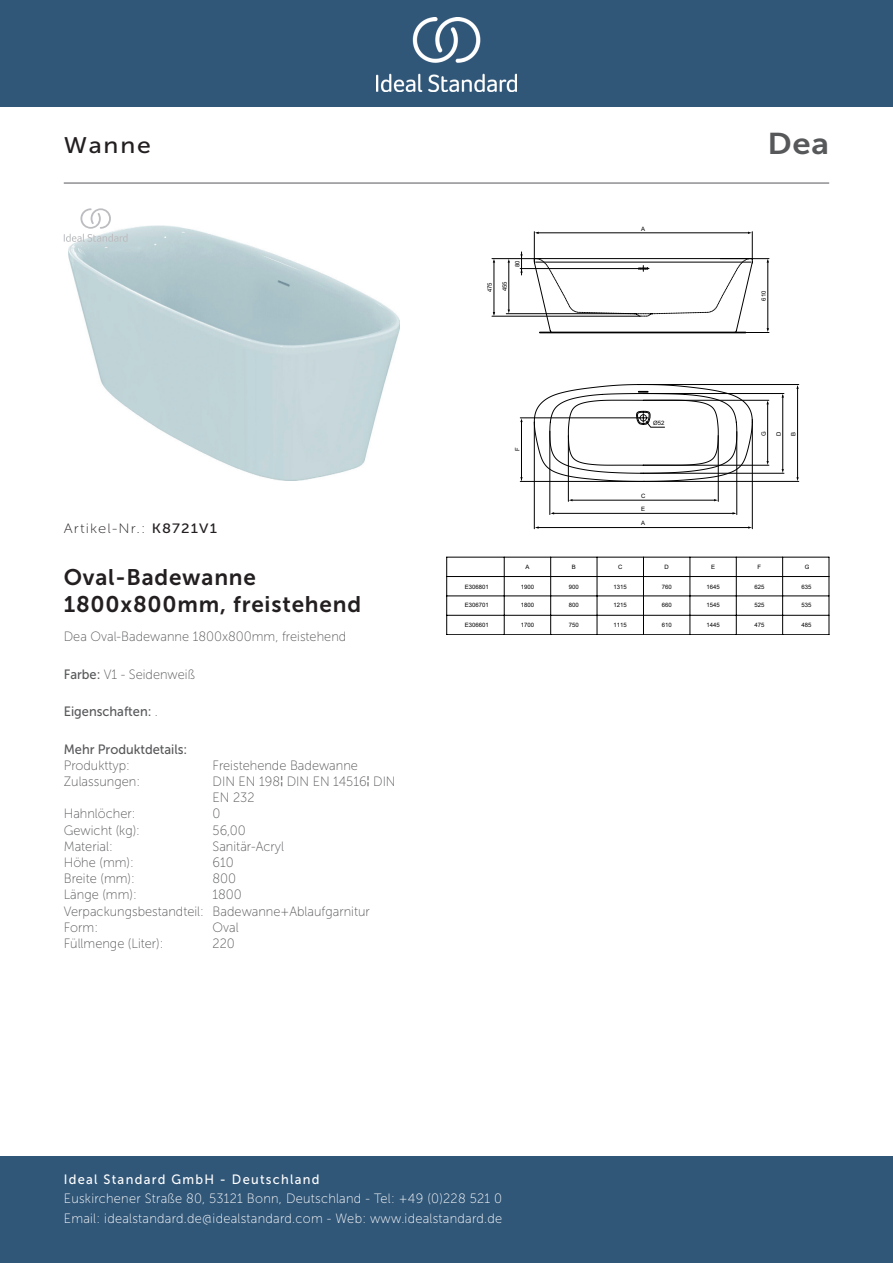
<style>
.page{position:relative;width:893px;height:1263px;background:#fff}
.page>*{position:absolute;margin:0;border:0;box-sizing:border-box;transform-origin:0 0}
._001_Produkttyp{font:30px "Museo Sans 700";color:#57585a;scale:1.1 1}
.t1{font:22.5px/27px "Museo Sans 700";letter-spacing:.035em;color:#231f20}
.t2{font:22.5px "Museo Sans 500";letter-spacing:.075em;color:#231f20;scale:1.1 1}
.t3{font:13.5px/19.5px "Museo Sans 100";letter-spacing:.02em;color:#fff;scale:.95 1}
.Packaging_Elements{font:13.5px "Museo Sans 100";color:#57585a;scale:.95 1}
.Accreditations{font:13.5px/16.2px "Museo Sans 100";color:#57585a;scale:.95 1}
.Marketing_Descriptio{font:13.5px "Museo Sans 100";color:#57585a;scale:.95 1}
.Features{font:13.5px "Museo Sans 500";color:#57585a;scale:.95 1}
.Type{font:13.5px "Museo Sans 100";color:#57585a;scale:.95 1}
.t4{font:13.5px "Museo Sans 500";letter-spacing:.1em;color:#fff;scale:.95 1}
.Material{font:13.5px "Museo Sans 100";color:#57585a;scale:.95 1}
.Capacity{font:13.5px "Museo Sans 100";color:#57585a;scale:.95 1}
.t5{font:13.5px "Museo Sans 100";letter-spacing:.075em;color:#231f20;scale:1.1 1}
.Colour{font:13.5px "Museo Sans 100";color:#57585a;scale:.95 1}
.Net_Weight__kg{font:13.5px "Museo Sans 100";color:#57585a;scale:.95 1}
.Width__mm{font:13.5px "Museo Sans 100";color:#57585a;scale:.95 1}
.Length__mm{font:13.5px "Museo Sans 100";color:#57585a;scale:.95 1}
.Tap_Holes{font:13.5px "Museo Sans 100";color:#57585a;scale:.95 1}
.Height__mm{font:13.5px "Museo Sans 100";color:#57585a;scale:.95 1}
.Shape{font:13.5px "Museo Sans 100";color:#57585a;scale:.95 1}
.t6{font:6px "Arial";color:#000}
.s1{font-family:"Museo Sans 500"}
.s2{font-family:"Museo Sans 100"}
</style>
<div class="page">
<div style="left:0;top:1157px;width:893px;height:106px;background:#305678"></div>
<div style="left:0;top:0;width:893px;height:107px;background:#305678"></div>
<img style="left:376px;top:18px;width:141px;height:73px">
<hr style="left:64px;top:183px;width:765px;height:1px;background:#57585a">
<img style="left:68px;top:225px;width:331px;height:255px">
<hr style="left:447px;top:557px;width:382px;height:1px;background:#000">
<hr style="left:447px;top:615px;width:382px;height:1px;background:#000">
<hr style="left:447px;top:596px;width:382px;height:1px;background:#000">
<hr style="left:447px;top:576px;width:382px;height:1px;background:#000">
<hr style="left:447px;top:634px;width:382px;height:1px;background:#000">
<hr style="left:690px;top:557px;width:1px;height:78px;background:#000">
<hr style="left:597px;top:557px;width:1px;height:78px;background:#000">
<hr style="left:550px;top:557px;width:1px;height:78px;background:#000">
<hr style="left:504px;top:557px;width:1px;height:78px;background:#000">
<hr style="left:446px;top:557px;width:1px;height:78px;background:#000">
<hr style="left:643px;top:557px;width:1px;height:78px;background:#000">
<hr style="left:736px;top:557px;width:1px;height:78px;background:#000">
<hr style="left:782px;top:557px;width:1px;height:78px;background:#000">
<hr style="left:829px;top:557px;width:1px;height:78px;background:#000">
<hr style="left:552px;top:513px;width:183px;height:1px;background:#000">
<hr style="left:520px;top:481px;width:125px;height:1px;background:#000">
<hr style="left:643px;top:481px;width:156px;height:1px;background:#000">
<hr style="left:520px;top:418px;width:120px;height:1px;background:#000">
<hr style="left:521px;top:421px;width:1px;height:59px;background:#000">
<hr style="left:550px;top:431px;width:1px;height:84px;background:#000">
<hr style="left:736px;top:432px;width:1px;height:83px;background:#000">
<hr style="left:537px;top:527px;width:212px;height:1px;background:#000">
<hr style="left:534px;top:422px;width:1px;height:107px;background:#000">
<hr style="left:752px;top:419px;width:1px;height:110px;background:#000">
<hr style="left:797px;top:387px;width:1px;height:92px;background:#000">
<hr style="left:640px;top:473px;width:144px;height:1px;background:#000">
<hr style="left:643px;top:393px;width:141px;height:1px;background:#000">
<hr style="left:782px;top:396px;width:1px;height:74px;background:#000">
<hr style="left:643px;top:465px;width:126px;height:1px;background:#000">
<hr style="left:644px;top:400px;width:125px;height:1px;background:#000">
<hr style="left:767px;top:402px;width:1px;height:60px;background:#000">
<hr style="left:643px;top:384px;width:156px;height:1px;background:#000">
<svg style="left:533px;top:384px;width:220px;height:98px"></svg>
<hr style="left:492px;top:258px;width:49px;height:1px;background:#000">
<hr style="left:767px;top:261px;width:1px;height:69px;background:#000">
<hr style="left:720px;top:258px;width:49px;height:1px;background:#000">
<hr style="left:572px;top:500px;width:143px;height:1px;background:#000">
<hr style="left:718px;top:435px;width:1px;height:66px;background:#000">
<hr style="left:568px;top:435px;width:1px;height:66px;background:#000">
<svg style="left:533px;top:232px;width:220px;height:101px"></svg>
<hr style="left:508px;top:261px;width:1px;height:49px;background:#000">
<hr style="left:494px;top:261px;width:1px;height:53px;background:#000">
<hr style="left:492px;top:316px;width:148px;height:1px;background:#000">
<hr style="left:506px;top:313px;width:128px;height:1px;background:#000">
<hr style="left:718px;top:332px;width:51px;height:1px;background:#000">
<svg style="left:520px;top:252px;width:3px;height:23px"></svg>
<hr style="left:520px;top:268px;width:129px;height:1px;background:#000">
<svg style="left:64px;top:208px;width:64px;height:34px"></svg>
<p class="t2" style="left:64px;top:133px;width:81px">Wanne</p>
<p class="_001_Produkttyp" style="left:768px;top:127px;width:58px">Dea</p>
<p class="t5" style="left:64px;top:521px;width:141px">Artikel-Nr.: <span class="s1">K8721V1</span></p>
<p class="t1" style="left:64px;top:564px;width:299px">Oval-Badewanne<br>1800x800mm, freistehend</p>
<p class="Marketing_Descriptio" style="left:64px;top:629px;width:299px">Dea Oval-Badewanne 1800x800mm, freistehend</p>
<p class="Colour" style="left:64px;top:667px;width:140px"><span class="s1">Farbe:</span> V1 - Seidenweiß</p>
<p class="Features" style="left:64px;top:704px;width:101px">Eigenschaften: <span class="s2">.</span></p>
<p class="Features" style="left:64px;top:741px;width:132px">Mehr Produktdetails:</p>
<p class="Type" style="left:64px;top:758px;width:71px">Produkttyp:</p>
<p class="Type" style="left:213px;top:758px;width:155px">Freistehende Badewanne</p>
<p class="Accreditations" style="left:64px;top:773px;width:82px">Zulassungen:</p>
<p class="Accreditations" style="left:213px;top:773px;width:194px">DIN EN 198¦DIN EN 14516¦DIN<br>EN 232</p>
<p class="Tap_Holes" style="left:64px;top:806px;width:77px">Hahnlöcher:</p>
<p class="Tap_Holes" style="left:213px;top:806px;width:10px">0</p>
<p class="Net_Weight__kg" style="left:64px;top:823px;width:82px">Gewicht (kg):</p>
<p class="Net_Weight__kg" style="left:213px;top:823px;width:36px">56,00</p>
<p class="Material" style="left:64px;top:839px;width:53px">Material:</p>
<p class="Material" style="left:213px;top:839px;width:77px">Sanitär-Acryl</p>
<p class="Height__mm" style="left:64px;top:855px;width:75px">Höhe (mm):</p>
<p class="Height__mm" style="left:213px;top:855px;width:24px">610</p>
<p class="Width__mm" style="left:64px;top:871px;width:76px">Breite (mm):</p>
<p class="Width__mm" style="left:213px;top:871px;width:26px">800</p>
<p class="Length__mm" style="left:64px;top:887px;width:78px">Länge (mm):</p>
<p class="Length__mm" style="left:213px;top:887px;width:32px">1800</p>
<p class="Packaging_Elements" style="left:64px;top:904px;width:324px">Verpackungsbestandteil: Badewanne+Ablaufgarnitur</p>
<p class="Shape" style="left:64px;top:920px;width:38px">Form:</p>
<p class="Shape" style="left:213px;top:920px;width:29px">Oval</p>
<p class="Capacity" style="left:64px;top:936px;width:107px">Füllmenge (Liter):</p>
<p class="Capacity" style="left:213px;top:936px;width:25px">220</p>
<p class="t6" style="left:486px;top:292px;width:11px;rotate:-90deg">475</p>
<p class="t6" style="left:501px;top:291px;width:11px;rotate:-90deg">455</p>
<p class="t6" style="left:513px;top:267px;width:8px;rotate:-90deg">80</p>
<p class="t6" style="left:513px;top:451px;width:5px;rotate:-90deg">F</p>
<p class="t6" style="left:641px;top:224px;width:5px">A</p>
<p class="t6" style="left:653px;top:419px;width:13px">Ø52</p>
<p class="t6" style="left:641px;top:492px;width:6px">C</p>
<p class="t6" style="left:641px;top:505px;width:5px">E</p>
<p class="t6" style="left:641px;top:519px;width:5px">A</p>
<p class="t6" style="left:760px;top:301px;width:11px;rotate:-90deg">610</p>
<p class="t6" style="left:760px;top:435px;width:6px;rotate:-90deg">G</p>
<p class="t6" style="left:775px;top:435px;width:6px;rotate:-90deg">D</p>
<p class="t6" style="left:789px;top:435px;width:5px;rotate:-90deg">B</p>
<p class="t6" style="left:525px;top:563px;width:5px">A</p>
<p class="t6" style="left:572px;top:563px;width:5px">B</p>
<p class="t6" style="left:618px;top:563px;width:6px">C</p>
<p class="t6" style="left:664px;top:563px;width:6px">D</p>
<p class="t6" style="left:711px;top:563px;width:5px">E</p>
<p class="t6" style="left:758px;top:563px;width:5px">F</p>
<p class="t6" style="left:805px;top:563px;width:6px">G</p>
<p class="t6" style="left:801px;top:601px;width:11px">535</p>
<p class="t6" style="left:801px;top:621px;width:11px">485</p>
<p class="t6" style="left:465px;top:582px;width:25px">E306801</p>
<p class="t6" style="left:521px;top:582px;width:15px">1900</p>
<p class="t6" style="left:569px;top:582px;width:11px">900</p>
<p class="t6" style="left:662px;top:582px;width:11px">760</p>
<p class="t6" style="left:707px;top:582px;width:15px">1645</p>
<p class="t6" style="left:754px;top:582px;width:11px">625</p>
<p class="t6" style="left:614px;top:582px;width:15px">1315</p>
<p class="t6" style="left:801px;top:582px;width:11px">635</p>
<p class="t6" style="left:465px;top:601px;width:25px">E306701</p>
<p class="t6" style="left:521px;top:601px;width:15px">1800</p>
<p class="t6" style="left:569px;top:601px;width:11px">800</p>
<p class="t6" style="left:614px;top:601px;width:15px">1215</p>
<p class="t6" style="left:662px;top:601px;width:11px">660</p>
<p class="t6" style="left:707px;top:601px;width:15px">1545</p>
<p class="t6" style="left:754px;top:601px;width:11px">525</p>
<p class="t6" style="left:465px;top:621px;width:25px">E306601</p>
<p class="t6" style="left:521px;top:621px;width:15px">1700</p>
<p class="t6" style="left:569px;top:621px;width:11px">750</p>
<p class="t6" style="left:614px;top:621px;width:15px">1115</p>
<p class="t6" style="left:662px;top:621px;width:11px">610</p>
<p class="t6" style="left:707px;top:621px;width:15px">1445</p>
<p class="t6" style="left:754px;top:621px;width:11px">475</p>
<p class="t4" style="left:64px;top:1172px;width:271px">Ideal Standard GmbH - Deutschland</p>
<p class="t3" style="left:64px;top:1189px;width:463px">Euskirchener Straße 80, 53121 Bonn, Deutschland - Tel: +49 (0)228 521 0<br>Email: idealstandard.de@idealstandard.com - Web: www.idealstandard.de</p>
</div>
